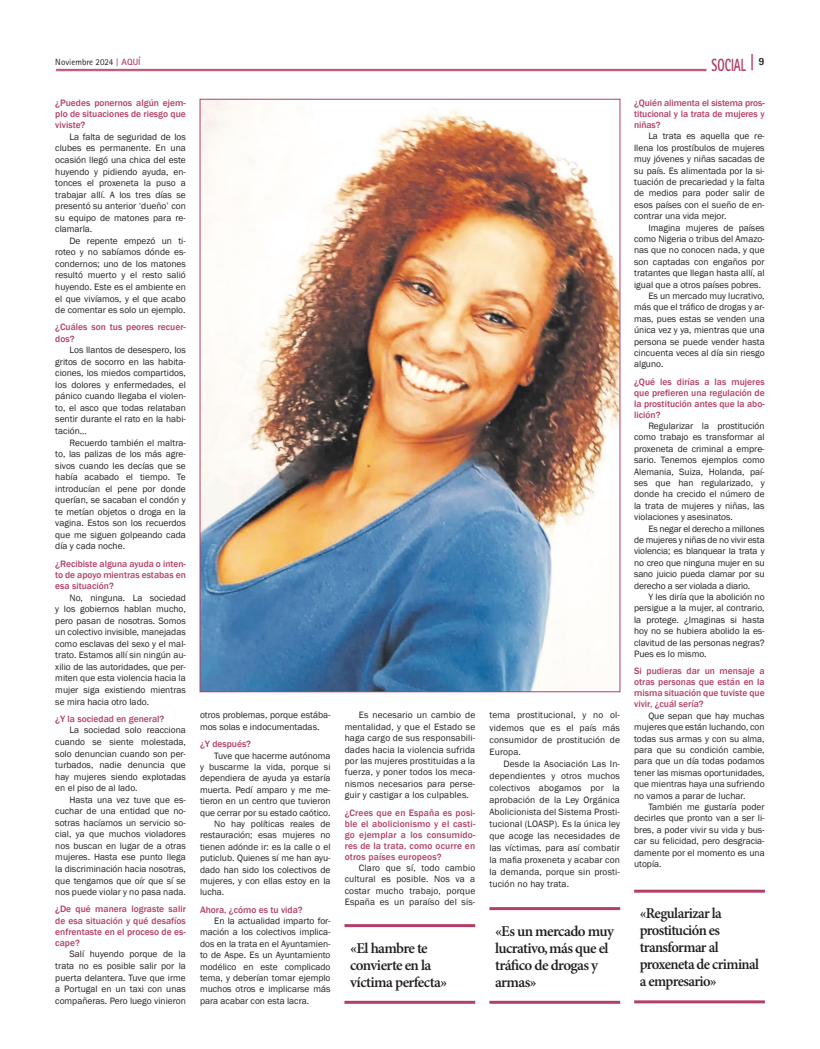
<style>
.page{position:relative;width:820px;height:1049px;background:#fff}
.page>*{position:absolute;margin:0;border:0;box-sizing:border-box;transform-origin:0 0}
.t1{font:800 17.6px "Rotis Sans Serif Std";color:#b23f6a;scale:.64 1}
.t2{font:600 15px/17px "Minion Pro";letter-spacing:-.04em;color:#231f20}
.t3{font:9.5px/11.5px "Franklin Gothic";color:#231f20;text-align:justify}
.t4{font:500 9.5px/11px "Franklin Gothic";color:#b23f6a;text-align:justify}
.t5{font:9px "Rotis Sans Serif Std";color:#231f20}
.s1{font-family:"Rotis Serif Std";font-weight:700;color:#b23f6a}
.s2{font-weight:700;color:#b23f6a}
.s3{font-size:18.2px}
</style>
<div class="page">
<hr style="left:344px;top:924px;width:131px;height:3px;background:#b23f6a">
<hr style="left:344px;top:1001px;width:131px;height:3px;background:#b23f6a">
<hr style="left:489px;top:907px;width:131px;height:3px;background:#b23f6a">
<hr style="left:489px;top:1001px;width:131px;height:3px;background:#b23f6a">
<hr style="left:634px;top:890px;width:130px;height:3px;background:#b23f6a">
<hr style="left:634px;top:1000px;width:130px;height:3px;background:#b23f6a">
<hr style="left:56px;top:69px;width:650px;height:1px;background:#b23f6a">
<hr style="left:56px;top:71px;width:650px;height:1px;background:#b23f6a">
<img style="left:201px;top:101px;width:417px;height:589px">
<p class="t5" style="left:55px;top:57px;width:87px">Noviembre 2024 <span class="s1">|</span> <span class="s2">AQUÍ</span></p>
<h1 class="t1" style="left:711px;top:54px;width:84px">SOCIAL <span class="s3">|</span> <sup>9</sup></h1>
<p class="t4" style="left:55px;top:97px;width:132px">¿Puedes ponernos algún ejem&shy;plo de situaciones de riesgo que viviste?</p>
<p class="t3" style="left:55px;top:131px;width:132px;text-indent:14px">La falta de seguridad de los clubes es permanente. En una ocasión llegó una chica del este huyendo y pidiendo ayuda, en&shy;tonces el proxeneta la puso a trabajar allí. A los tres días se presentó su anterior ‘dueño’ con su equipo de matones para re&shy;clamarla.</p>
<p class="t3" style="left:55px;top:235px;width:132px;text-indent:14px">De repente empezó un ti&shy;roteo y no sabíamos dónde es&shy;condernos; uno de los matones resultó muerto y el resto salió huyendo. Este es el ambiente en el que vivíamos, y el que acabo de comentar es solo un ejemplo.</p>
<p class="t4" style="left:55px;top:322px;width:132px">¿Cuáles son tus peores recuer&shy;dos?</p>
<p class="t3" style="left:55px;top:344px;width:132px;text-indent:14px">Los llantos de desespero, los gritos de socorro en las habita&shy;ciones, los miedos compartidos, los dolores y enfermedades, el pánico cuando llegaba el violen&shy;to, el asco que todas relataban sentir durante el rato en la habi&shy;tación…</p>
<p class="t3" style="left:55px;top:437px;width:132px;text-indent:14px">Recuerdo también el maltra&shy;to, las palizas de los más agre&shy;sivos cuando les decías que se había acabado el tiempo. Te introducían el pene por donde querían, se sacaban el condón y te metían objetos o droga en la vagina. Estos son los recuerdos que me siguen golpeando cada día y cada noche.</p>
<p class="t4" style="left:55px;top:558px;width:132px">¿Recibiste alguna ayuda o inten&shy;to de apoyo mientras estabas en esa situación?</p>
<p class="t3" style="left:55px;top:592px;width:132px;text-indent:14px">No, ninguna. La sociedad y los gobiernos hablan mucho, pero pasan de nosotras. Somos un colectivo invisible, manejadas como esclavas del sexo y el mal&shy;trato. Estamos allí sin ningún au&shy;xilio de las autoridades, que per&shy;miten que esta violencia hacia la mujer siga existiendo mientras se mira hacia otro lado.</p>
<p class="t4" style="left:55px;top:713px;width:110px">¿Y la sociedad en general?</p>
<p class="t3" style="left:55px;top:725px;width:132px;text-indent:14px">La sociedad solo reacciona cuando se siente molestada, solo denuncian cuando son per&shy;turbados, nadie denuncia que hay mujeres siendo explotadas en el piso de al lado.</p>
<p class="t3" style="left:55px;top:794px;width:132px;text-indent:14px">Hasta una vez tuve que es&shy;cuchar de una entidad que no&shy;sotras hacíamos un servicio so&shy;cial, ya que muchos violadores nos buscan en lugar de a otras mujeres. Hasta ese punto llega la discriminación hacia nosotras, que tengamos que oír que sí se nos puede violar y no pasa nada.</p>
<p class="t4" style="left:55px;top:904px;width:132px">¿De qué manera lograste salir de esa situación y qué desafíos enfrentaste en el proceso de es&shy;cape?</p>
<p class="t3" style="left:55px;top:949px;width:132px;text-indent:14px">Salí huyendo porque de la trata no es posible salir por la puerta delantera. Tuve que irme a Portugal en un taxi con unas compañeras. Pero luego vinieron</p>
<p class="t4" style="left:634px;top:97px;width:132px">¿Quién alimenta el sistema pros&shy;titucional y la trata de mujeres y niñas?</p>
<p class="t3" style="left:634px;top:131px;width:132px;text-indent:14px">La trata es aquella que re&shy;llena los prostíbulos de mujeres muy jóvenes y niñas sacadas de su país. Es alimentada por la si&shy;tuación de precariedad y la falta de medios para poder salir de esos países con el sueño de en&shy;contrar una vida mejor.</p>
<p class="t3" style="left:648px;top:222px;width:118px">Imagina mujeres de países</p>
<p class="t3" style="left:634px;top:233px;width:132px">como Nigeria o tribus del Amazo-</p>
<p class="t3" style="left:634px;top:245px;width:132px">nas que no conocen nada, y que</p>
<p class="t3" style="left:634px;top:256px;width:132px">son captadas con engaños por</p>
<p class="t3" style="left:634px;top:267px;width:132px">tratantes que llegan hasta allí, al</p>
<p class="t3" style="left:634px;top:279px;width:128px">igual que a otros países pobres.</p>
<p class="t3" style="left:648px;top:290px;width:118px">Es un mercado muy lucrativo,</p>
<p class="t3" style="left:634px;top:302px;width:132px">más que el tráfico de drogas y ar-</p>
<p class="t3" style="left:634px;top:313px;width:132px">mas, pues estas se venden una</p>
<p class="t3" style="left:634px;top:324px;width:132px">única vez y ya, mientras que una</p>
<p class="t3" style="left:634px;top:336px;width:132px">persona se puede vender hasta</p>
<p class="t3" style="left:634px;top:347px;width:132px">cincuenta veces al día sin riesgo</p>
<p class="t3" style="left:634px;top:359px;width:31px">alguno.</p>
<p class="t4" style="left:634px;top:376px;width:132px">¿Qué les dirías a las mujeres que prefieren una regulación de la prostitución antes que la abo&shy;lición?</p>
<p class="t3" style="left:634px;top:420px;width:132px;text-indent:14px">Regularizar la prostitución como trabajo es transformar al proxeneta de criminal a empre&shy;sario. Tenemos ejemplos como Alemania, Suiza, Holanda, paí&shy;ses que han regularizado, y donde ha crecido el número de la trata de mujeres y niñas, las violaciones y asesinatos.</p>
<p class="t3" style="left:634px;top:523px;width:132px;text-indent:14px">Es negar el derecho a millones de mujeres y niñas de no vivir esta violencia; es blanquear la trata y no creo que ninguna mujer en su sano juicio pueda clamar por su derecho a ser violada a diario.</p>
<p class="t3" style="left:634px;top:591px;width:132px;text-indent:14px">Y les diría que la abolición no persigue a la mujer, al contrario, la protege. ¿Imaginas si hasta hoy no se hubiera abolido la es&shy;clavitud de las personas negras?<br>Pues es lo mismo.</p>
<p class="t4" style="left:634px;top:666px;width:132px">Si pudieras dar un mensaje a otras personas que están en la misma situación que tuviste que vivir, ¿cuál sería?</p>
<p class="t3" style="left:634px;top:710px;width:132px;text-indent:14px">Que sepan que hay muchas mujeres que están luchando, con todas sus armas y con su alma, para que su condición cambie, para que un día todas podamos tener las mismas oportunidades, que mientras haya una sufriendo no vamos a parar de luchar.</p>
<p class="t3" style="left:634px;top:801px;width:132px;text-indent:14px">También me gustaría poder decirles que pronto van a ser li&shy;bres, a poder vivir su vida y bus&shy;car su felicidad, pero desgracia&shy;damente por el momento es una utopía.</p>
<p class="t3" style="left:200px;top:710px;width:132px">otros problemas, porque estába&shy;mos solas e indocumentadas.</p>
<p class="t4" style="left:200px;top:738px;width:53px">¿Y después?</p>
<p class="t3" style="left:214px;top:750px;width:118px">Tuve que hacerme autónoma</p>
<p class="t3" style="left:200px;top:761px;width:132px">y buscarme la vida, porque si</p>
<p class="t3" style="left:200px;top:772px;width:132px">dependiera de ayuda ya estaría</p>
<p class="t3" style="left:200px;top:784px;width:132px">muerta. Pedí amparo y me me-</p>
<p class="t3" style="left:200px;top:795px;width:132px">tieron en un centro que tuvieron</p>
<p class="t3" style="left:200px;top:807px;width:132px">que cerrar por su estado caótico.</p>
<p class="t3" style="left:214px;top:818px;width:118px">No hay políticas reales de</p>
<p class="t3" style="left:200px;top:829px;width:132px">restauración; esas mujeres no</p>
<p class="t3" style="left:200px;top:841px;width:132px">tienen adónde ir: es la calle o el</p>
<p class="t3" style="left:200px;top:852px;width:132px">puticlub. Quienes sí me han ayu-</p>
<p class="t3" style="left:200px;top:864px;width:132px">dado han sido los colectivos de</p>
<p class="t3" style="left:200px;top:875px;width:132px">mujeres, y con ellas estoy en la</p>
<p class="t3" style="left:200px;top:886px;width:26px">lucha.</p>
<p class="t4" style="left:200px;top:904px;width:104px">Ahora, ¿cómo es tu vida?</p>
<p class="t3" style="left:200px;top:915px;width:132px;text-indent:14px">En la actualidad imparto for&shy;mación a los colectivos implica&shy;dos en la trata en el Ayuntamien&shy;to de Aspe. Es un Ayuntamiento modélico en este complicado tema, y deberían tomar ejemplo muchos otros e implicarse más para acabar con esta lacra.</p>
<p class="t3" style="left:489px;top:709px;width:132px;line-height:12.1px">tema prostitucional, y no ol&shy;videmos que es el país más consumidor de prostitución de Europa.</p>
<p class="t3" style="left:489px;top:758px;width:132px;line-height:12.1px;text-indent:14px">Desde la Asociación Las In&shy;dependientes y otros muchos colectivos abogamos por la aprobación de la Ley Orgánica Abolicionista del Sistema Prosti&shy;tucional (LOASP). Es la única ley que acoge las necesidades de las víctimas, para así combatir la mafia proxeneta y acabar con la demanda, porque sin prosti&shy;tución no hay trata.</p>
<p class="t3" style="left:344px;top:710px;width:132px;text-indent:14px">Es necesario un cambio de mentalidad, y que el Estado se haga cargo de sus responsabili&shy;dades hacia la violencia sufrida por las mujeres prostituidas a la fuerza, y poner todos los meca&shy;nismos necesarios para perse&shy;guir y castigar a los culpables.</p>
<p class="t4" style="left:344px;top:807px;width:132px">¿Crees que en España es posi&shy;ble el abolicionismo y el casti&shy;go ejemplar a los consumido&shy;res de la trata, como ocurre en otros países europeos?</p>
<p class="t3" style="left:344px;top:862px;width:132px;text-indent:14px">Claro que sí, todo cambio cultural es posible. Nos va a costar mucho trabajo, porque España es un paraíso del sis-</p>
<h2 class="t2" style="left:639px;top:905px;width:121px">«Regularizar la prostitución es transformar al proxeneta de criminal a empresario»</h2>
<h2 class="t2" style="left:495px;top:923px;width:120px">«Es un mercado muy lucrativo, más que el tráfico de drogas y armas»</h2>
<h2 class="t2" style="left:350px;top:940px;width:98px">«El hambre te convierte en la víctima perfecta»</h2>
</div>
